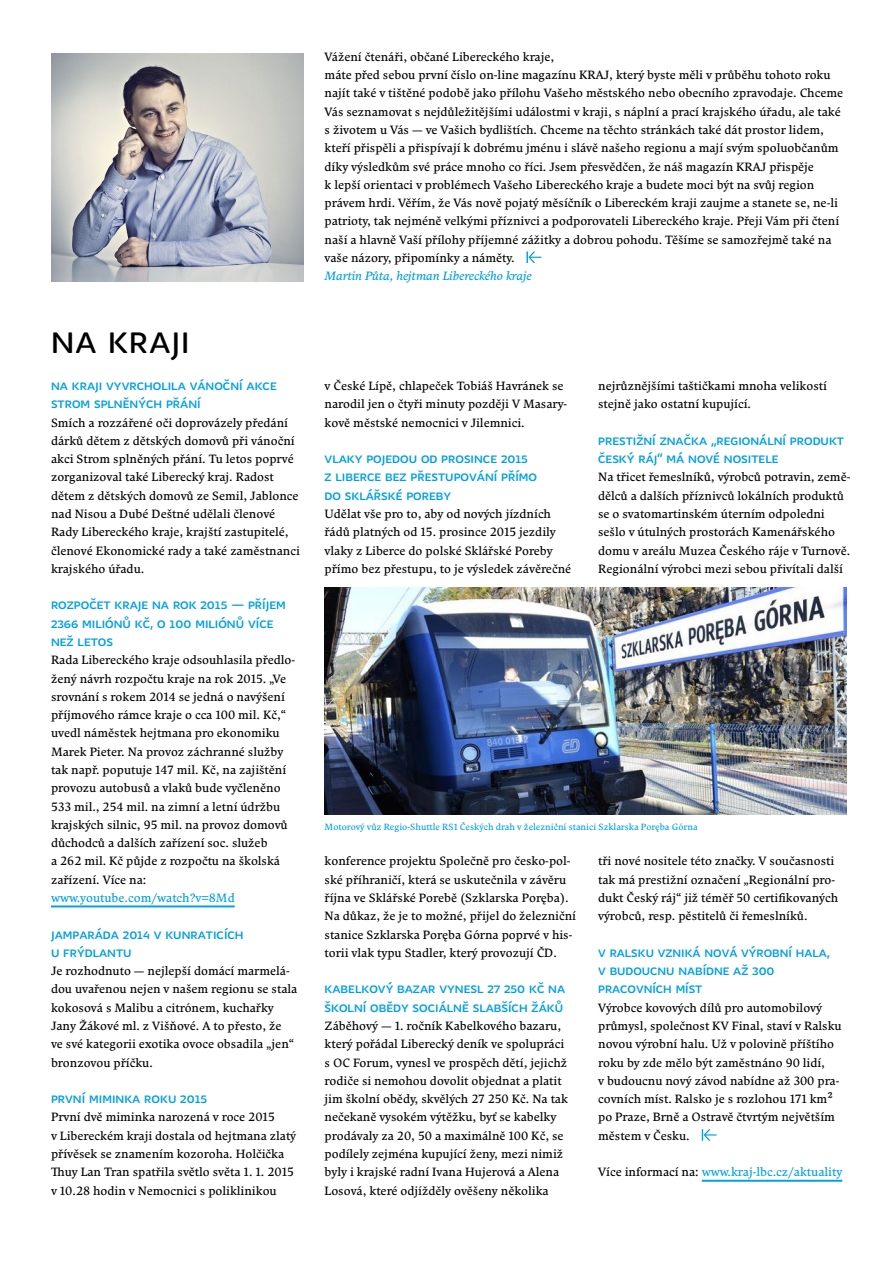
<style>
.page{position:relative;width:893px;height:1263px;background:#fff}
.page>*{position:absolute;margin:0;border:0;box-sizing:border-box;transform-origin:0 0}
.t1{font:500 30px "Knedle";letter-spacing:.04em;color:#000}
.t2{font:500 13.5px/18.3px "Knedle";color:#009fe3}
.t3{font:12px/18.3px "Comenia Serif";color:#000}
.t4{font:12px "Comenia Serif";color:#009fe3}
.t5{font:italic 12px "Comenia Serif";color:#009fe3}
.t6{font:9px "Comenia Serif";color:#009fe3}
.s1{color:#000}
</style>
<div class="page">
<hr style="left:51px;top:905px;width:184px;height:2px;background:#009fe3">
<hr style="left:702px;top:1180px;width:140px;height:2px;background:#009fe3">
<svg style="left:702px;top:1129px;width:15px;height:12px"></svg>
<svg style="left:526px;top:251px;width:15px;height:12px"></svg>
<img style="left:51px;top:53px;width:252px;height:228px">
<img style="left:325px;top:588px;width:521px;height:226px">
<h1 class="t1" style="left:51px;top:322px;width:140px">NA KRAJI</h1>
<p class="t2" style="left:51px;top:375px;width:227px">Na kraji vyvrcholila vánoční akce<br>Strom splněných přání</p>
<p class="t3" style="left:51px;top:413px;width:250px">Smích a rozzářené oči doprovázely předání dárků dětem z dětských domovů při vánoční akci Strom splněných přání. Tu letos poprvé zorganizoval také Liberecký kraj. Radost dětem z dětských domovů ze Semil, Jablonce nad Nisou a Dubé Deštné udělali členové Rady Libereckého kraje, krajští zastupitelé, členové Ekonomické rady a také zaměstnanci krajského úřadu.</p>
<p class="t2" style="left:51px;top:595px;width:236px">Rozpočet kraje na rok 2015 — příjem<br>2366 miliónů Kč, o 100 miliónů více než letos</p>
<p class="t3" style="left:51px;top:650px;width:246px">Rada Libereckého kraje odsouhlasila předlo&shy;žený návrh rozpočtu kraje na rok 2015. „Ve srovnání s rokem 2014 se jedná o navýšení příjmového rámce kraje o cca 100 mil. Kč,“ uvedl náměstek hejtmana pro ekonomiku Marek Pieter. Na provoz záchranné služby tak např. poputuje 147 mil. Kč, na zajištění provozu autobusů a vlaků bude vyčleněno 533 mil., 254 mil. na zimní a letní údržbu krajských silnic, 95 mil. na provoz domovů důchodců a dalších zařízení soc. služeb<br>a 262 mil. Kč půjde z rozpočtu na školská zařízení. Více na:</p>
<p class="t4" style="left:51px;top:889px;width:185px">www.youtube.com/watch?v=8Md</p>
<p class="t2" style="left:51px;top:924px;width:194px">JamParáda 2014 v Kunraticích u Frýdlantu</p>
<p class="t3" style="left:51px;top:961px;width:248px">Je rozhodnuto — nejlepší domácí marmelá&shy;dou uvařenou nejen v našem regionu se stala kokosová s Malibu a citrónem, kuchařky Jany Žákové ml. z Višňové. A to přesto, že<br>ve své kategorii exotika ovoce obsadila „jen“ bronzovou příčku.</p>
<p class="t2" style="left:51px;top:1088px;width:158px">První miminka roku 2015</p>
<p class="t3" style="left:51px;top:1108px;width:247px">První dvě miminka narozená v roce 2015<br>v Libereckém kraji dostala od hejtmana zlatý přívěsek se znamením kozoroha. Holčička Thuy Lan Tran spatřila světlo světa 1. 1. 2015 v 10.28 hodin v Nemocnici s poliklinikou</p>
<p class="t3" style="left:325px;top:47px;width:520px">Vážení čtenáři, občané Libereckého kraje,<br>máte před sebou první číslo on-line magazínu KRAJ, který byste měli v průběhu tohoto roku najít také v tištěné podobě jako přílohu Vašeho městského nebo obecního zpravodaje. Chceme Vás seznamovat s nejdůležitějšími událostmi v kraji, s náplní a prací krajského úřadu, ale také s životem u Vás — ve Vašich bydlištích. Chceme na těchto stránkách také dát prostor lidem, kteří přispěli a přispívají k dobrému jménu i slávě našeho regionu a mají svým spoluobčanům díky výsledkům své práce mnoho co říci. Jsem přesvědčen, že náš magazín KRAJ přispěje<br>k lepší orientaci v problémech Vašeho Libereckého kraje a budete moci být na svůj region právem hrdi. Věřím, že Vás nově pojatý měsíčník o Libereckém kraji zaujme a stanete se, ne-li patrioty, tak nejméně velkými příznivci a podporovateli Libereckého kraje. Přeji Vám při čtení naší a hlavně Vaší přílohy příjemné zážitky a dobrou pohodu. Těšíme se samozřejmě také na vaše názory, připomínky a náměty.</p>
<p class="t5" style="left:325px;top:267px;width:209px">Martin Půta, hejtman Libereckého kraje</p>
<p class="t3" style="left:325px;top:376px;width:244px">v České Lípě, chlapeček Tobiáš Havránek se narodil jen o čtyři minuty později V Masary&shy;kově městské nemocnici v Jilemnici.</p>
<p class="t2" style="left:325px;top:449px;width:214px">Vlaky pojedou od prosince 2015 z Liberce bez přestupování přímo do Sklářské Poreby</p>
<p class="t3" style="left:325px;top:504px;width:248px">Udělat vše pro to, aby od nových jízdních řádů platných od 15. prosince 2015 jezdily vlaky z Liberce do polské Sklářské Poreby přímo bez přestupu, to je výsledek závěrečné</p>
<p class="t3" style="left:598px;top:376px;width:230px">nejrůznějšími taštičkami mnoha velikostí stejně jako ostatní kupující.</p>
<p class="t2" style="left:598px;top:430px;width:247px">Prestižní značka „Regionální produkt<br>Český ráj“ má nové nositele</p>
<p class="t3" style="left:598px;top:468px;width:254px">Na třicet řemeslníků, výrobců potravin, země&shy;dělců a dalších příznivců lokálních produktů se o svatomartinském úterním odpoledni sešlo v útulných prostorách Kamenářského domu v areálu Muzea Českého ráje v Turnově.<br>Regionální výrobci mezi sebou přivítali další</p>
<p class="t6" style="left:325px;top:821px;width:375px">Motorový vůz Regio-Shuttle RS1 Českých drah v železniční stanici Szklarska Poręba Górna</p>
<p class="t3" style="left:325px;top:852px;width:253px">konference projektu Společně pro česko-pol&shy;ské příhraničí, která se uskutečnila v závěru října ve Sklářské Porebě (Szklarska Poręba).<br>Na důkaz, že je to možné, přijel do železniční stanice Szklarska Poręba Górna poprvé v his&shy;torii vlak typu Stadler, který provozují ČD.</p>
<p class="t2" style="left:325px;top:979px;width:242px">Kabelkový bazar vynesl 27 250 Kč na školní obědy sociálně slabších žáků</p>
<p class="t3" style="left:325px;top:1016px;width:245px">Záběhový — 1. ročník Kabelkového bazaru, který pořádal Liberecký deník ve spolupráci s OC Forum, vynesl ve prospěch dětí, jejichž rodiče si nemohou dovolit objednat a platit jim školní obědy, skvělých 27 250 Kč. Na tak nečekaně vysokém výtěžku, byť se kabelky prodávaly za 20, 50 a maximálně 100 Kč, se podílely zejména kupující ženy, mezi nimiž byly i krajské radní Ivana Hujerová a Alena Losová, které odjížděly ověšeny několika</p>
<p class="t3" style="left:598px;top:852px;width:242px">tři nové nositele této značky. V současnosti tak má prestižní označení „Regionální pro&shy;dukt Český ráj“ již téměř 50 certifikovaných výrobců, resp. pěstitelů či řemeslníků.</p>
<p class="t2" style="left:598px;top:942px;width:233px">V Ralsku vzniká nová výrobní hala, v budoucnu nabídne až 300 pracovních míst</p>
<p class="t3" style="left:598px;top:998px;width:245px">Výrobce kovových dílů pro automobilový průmysl, společnost KV Final, staví v Ralsku novou výrobní halu. Už v polovině příštího roku by zde mělo být zaměstnáno 90 lidí,<br>v budoucnu nový závod nabídne až 300 pra&shy;covních míst. Ralsko je s rozlohou 171 km³ po Praze, Brně a Ostravě čtvrtým největším městem v Česku.</p>
<p class="t4" style="left:598px;top:1163px;width:246px"><span class="s1">Více informací na:</span> www.kraj-lbc.cz/aktuality</p>
</div>
